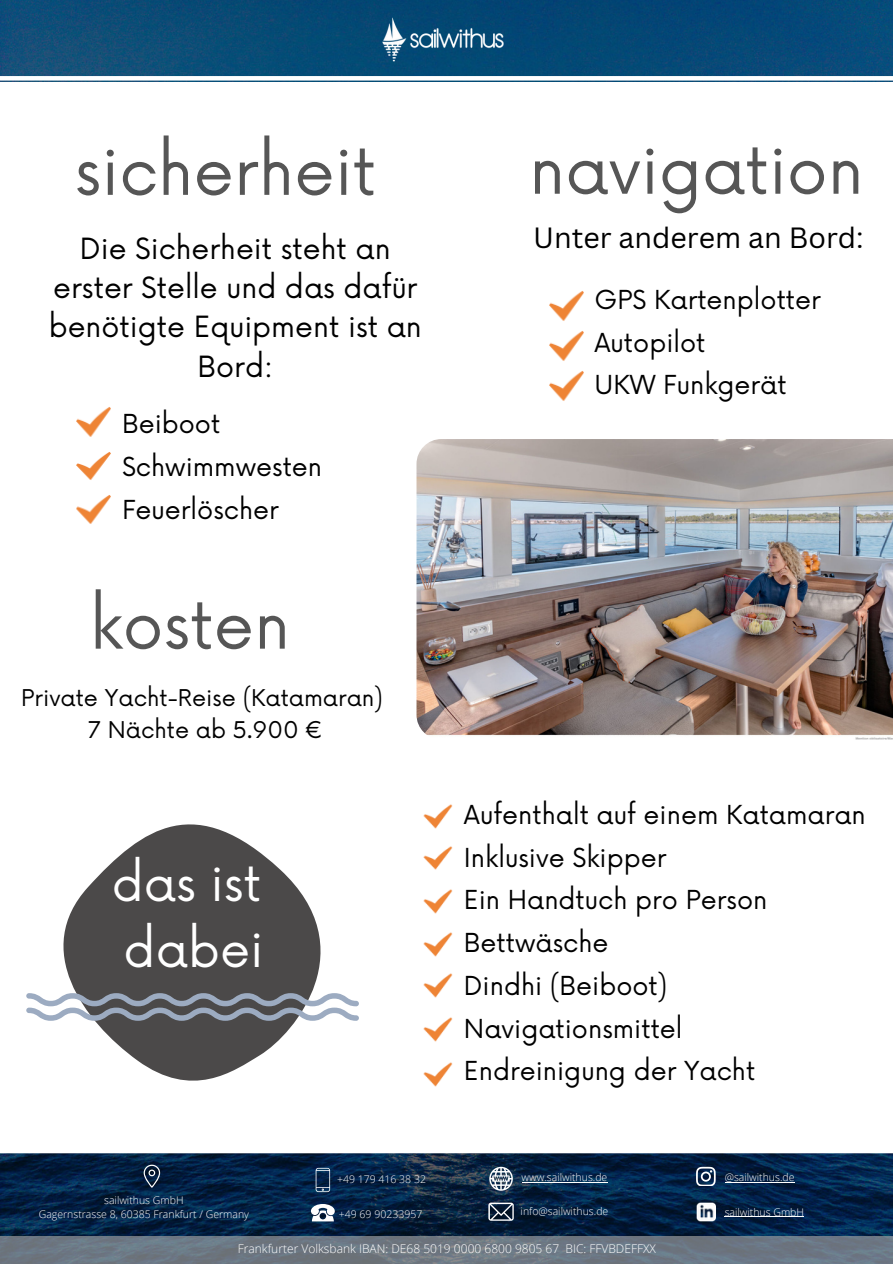
<style>
.page{position:relative;width:893px;height:1264px;background:#fff}
.page>*{position:absolute;margin:0;border:0;box-sizing:border-box;transform-origin:0 0}
.t1{font:64.5px "Now";color:#565656}
.t2{font:48px/66.3px "Now";color:#fff}
.t3{font:28.5px/39.3px "Now";color:#000;text-align:center}
.t4{font:28.5px "Canva Sans";color:#000}
.t5{font:25.5px/42.8px "Now";color:#000}
.t6{font:22.5px/31.5px "Now";color:#000;text-align:center}
.t7{font:300 12px "Open Sans";color:#fff}
.t8{font:300 10.5px/14px "Open Sans";color:#fff;text-align:center}
</style>
<div class="page">
<img style="left:0;top:1153px;width:892px;height:82px">
<svg style="left:0;top:1235px;width:892px;height:28px;background:#697480"></svg>
<svg style="left:144px;top:1164px;width:16px;height:23px"></svg>
<svg style="left:315px;top:1167px;width:15px;height:25px"></svg>
<svg style="left:311px;top:1203px;width:23px;height:18px"></svg>
<svg style="left:489px;top:1166px;width:24px;height:24px"></svg>
<svg style="left:488px;top:1202px;width:25px;height:18px"></svg>
<svg style="left:696px;top:1166px;width:19px;height:19px"></svg>
<img style="left:696px;top:1202px;width:19px;height:19px">
<hr style="left:521px;top:1182px;width:86px;height:1px;background:#fff">
<hr style="left:724px;top:1216px;width:80px;height:1px;background:#fff">
<hr style="left:724px;top:1182px;width:70px;height:1px;background:#fff">
<img style="left:0;top:0;width:892px;height:76px">
<img style="left:374px;top:10px;width:137px;height:59px">
<img style="left:416px;top:439px;width:476px;height:300px">
<svg style="left:45px;top:824px;width:313px;height:257px;fill:#4b4949"></svg>
<img style="left:423px;top:889px;width:29px;height:25px">
<img style="left:423px;top:932px;width:29px;height:25px">
<img style="left:423px;top:973px;width:29px;height:25px">
<img style="left:423px;top:1017px;width:29px;height:25px">
<img style="left:423px;top:846px;width:29px;height:24px">
<img style="left:423px;top:804px;width:29px;height:25px">
<svg style="left:26px;top:993px;width:333px;height:27px"></svg>
<img style="left:76px;top:452px;width:35px;height:28px">
<img style="left:76px;top:495px;width:35px;height:29px">
<img style="left:549px;top:331px;width:35px;height:30px">
<img style="left:549px;top:371px;width:35px;height:30px">
<img style="left:549px;top:291px;width:35px;height:30px">
<img style="left:76px;top:407px;width:35px;height:30px">
<img style="left:423px;top:1062px;width:29px;height:24px">
<h1 class="t1" style="left:75px;top:119px;width:303px">sicherheit</h1>
<p class="t3" style="left:49px;top:227px;width:374px">Die Sicherheit steht an erster Stelle und das dafür benötigte Equipment ist an<br>Bord:</p>
<p class="t5" style="left:122px;top:400px;width:202px">Beiboot<br>Schwimmwesten<br>Feuerlöscher</p>
<h1 class="t1" style="left:89px;top:573px;width:202px">kosten</h1>
<p class="t6" style="left:21px;top:681px;width:363px">Private Yacht-Reise (Katamaran)<br>7 Nächte ab 5.900 €</p>
<h2 class="t2" style="left:112px;top:846px;width:153px">das ist dabei</h2>
<h1 class="t1" style="left:529px;top:118px;width:336px">navigation</h1>
<p class="t4" style="left:533px;top:221px;width:332px">Unter anderem an Bord:</p>
<p class="t5" style="left:594px;top:276px;width:228px">GPS Kartenplotter<br>Autopilot<br>UKW Funkgerät</p>
<p class="t5" style="left:464px;top:791px;width:403px">Aufenthalt auf einem Katamaran<br>Inklusive Skipper<br>Ein Handtuch pro Person<br>Bettwäsche<br>Dindhi (Beiboot)<br>Navigationsmittel<br>Endreinigung der Yacht</p>
<p class="t8" style="left:337px;top:1171px;width:90px">+49 179 416 38 32</p>
<p class="t8" style="left:521px;top:1170px;width:87px">www.sailwithus.de</p>
<p class="t8" style="left:520px;top:1204px;width:89px">info@sailwithus.de</p>
<p class="t8" style="left:724px;top:1204px;width:81px">sailwithus GmbH</p>
<p class="t7" style="left:238px;top:1240px;width:420px">Frankfurter Volksbank IBAN: DE68 5019 0000 6800 9805 67 BIC: FFVBDEFFXX</p>
<p class="t8" style="left:724px;top:1170px;width:71px">@sailwithus.de</p>
<p class="t8" style="left:39px;top:1192px;width:212px">sailwithus GmbH<br>Gagernstrasse 8, 60385 Frankfurt / Germany</p>
<p class="t8" style="left:339px;top:1206px;width:85px">+49 69 90233957</p>
</div>
